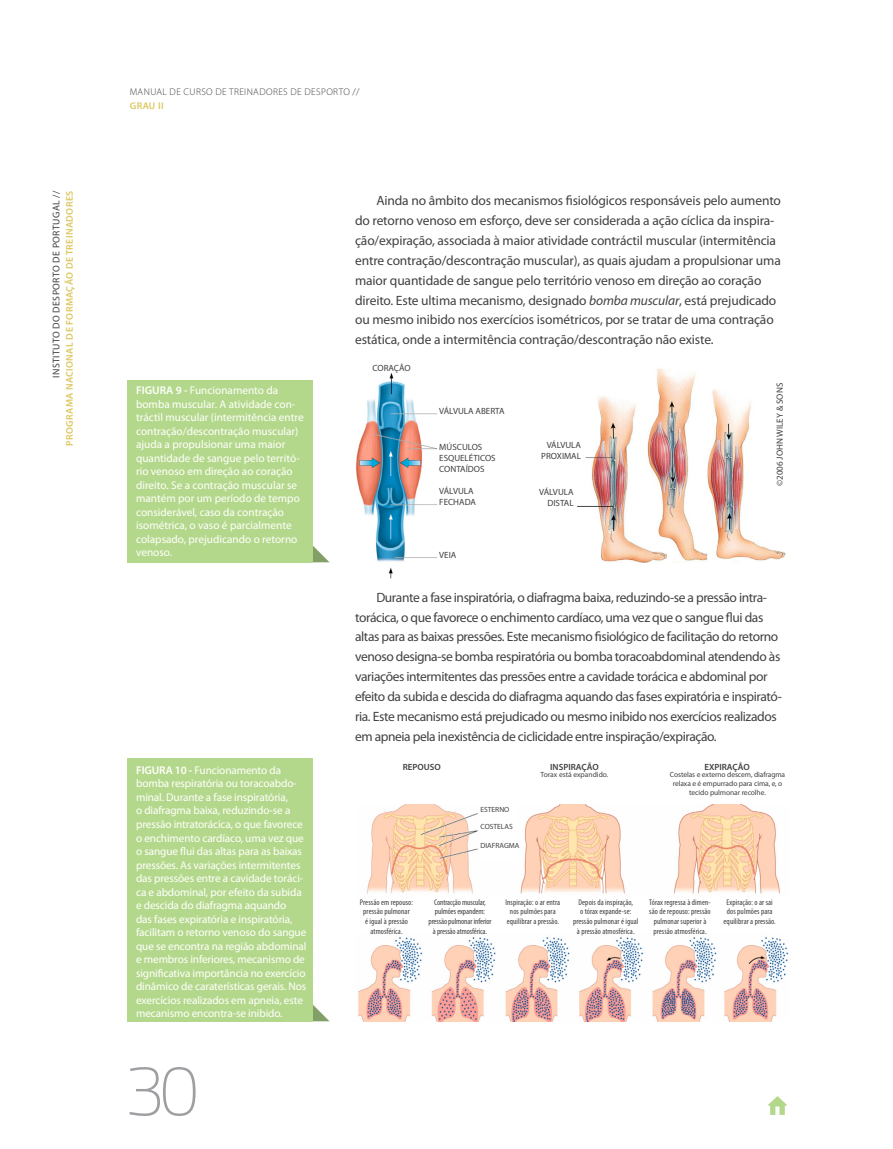
<style>
.page{position:relative;width:893px;height:1149px;background:#fff}
.page>*{position:absolute;margin:0;border:0;box-sizing:border-box;transform-origin:0 0}
.t1{font:700 72px "Titillium Text 14 L";color:#9d9fa2}
.t2{font:13.5px/19.8px "Myriad Pro";letter-spacing:-.03em;color:#414042}
.t3{font:13.5px/19.8px "Myriad Pro";letter-spacing:-.01em;color:#414042}
.t4{font:11.25px/13.5px "Myriad Pro";letter-spacing:-.01em;color:#fff}
.t5{font:600 9.75px "Myriad Pro";letter-spacing:.04em;color:#dcc75f}
.t6{font:300 9.75px "Myriad Pro";letter-spacing:.04em;color:#414042}
.t7{font:9.75px "Myriad Pro";letter-spacing:.04em;color:#414042}
.t8{font:9px/10.8px "Myriad Pro";color:#414042;text-align:right}
.t9{font:600 9px "Myriad Pro";color:#414042}
.t10{font:condensed 8.25px/9.9px "Myriad Pro";letter-spacing:.01em;color:#414042;text-align:center}
.t11{font:condensed 8.25px/9.9px "Myriad Pro";letter-spacing:-.01em;color:#414042;text-align:center}
.t12{font:7.5px/9px "Myriad Pro";letter-spacing:-.01em;color:#414042;text-align:center}
.s1{font-style:italic}
.s2{font-weight:600}
</style>
<div class="page">
<svg style="left:768px;top:1096px;width:19px;height:18px"></svg>
<img style="left:577px;top:368px;width:209px;height:194px">
<img style="left:356px;top:373px;width:82px;height:205px">
<div style="left:128px;top:379px;width:185px;height:183px;background:#b4d88b"></div>
<svg style="left:313px;top:546px;width:16px;height:16px"></svg>
<div style="left:128px;top:757px;width:185px;height:263px;background:#b4d88b"></div>
<svg style="left:313px;top:1005px;width:15px;height:15px"></svg>
<img style="left:358px;top:937px;width:430px;height:83px">
<img style="left:367px;top:804px;width:413px;height:90px">
<p class="t6" style="left:130px;top:86px;width:231px">MANUAL DE CURSO DE TREINADORES DE DESPORTO //</p>
<p class="t5" style="left:130px;top:99px;width:35px">GRAU II</p>
<p class="t7" style="left:50px;top:378px;width:189px;rotate:-90deg">INSTITUTO DO DESPORTO DE PORTUGAL //</p>
<p class="t5" style="left:63px;top:446px;width:256px;rotate:-90deg">PROGRAMA NACIONAL DE FORMAÇÃO DE TREINADORES</p>
<p class="t3" style="left:355px;top:191px;width:427px;text-indent:21px">Ainda no âmbito dos mecanismos fisiológicos responsáveis pelo aumento do retorno venoso em esforço, deve ser considerada a ação cíclica da inspira&shy;ção/expiração, associada à maior atividade contráctil muscular (intermitência entre contração/descontração muscular), as quais ajudam a propulsionar uma maior quantidade de sangue pelo território venoso em direção ao coração direito. Este ultima mecanismo, designado <span class="s1">bomba muscular</span>, está prejudicado ou mesmo inibido nos exercícios isométricos, por se tratar de uma contração estática, onde a intermitência contração/descontração não existe.</p>
<p class="t8" style="left:372px;top:362px;width:40px">CORAÇÃO</p>
<p class="t8" style="left:774px;top:486px;width:104px;rotate:-90deg">©2006 JOHN WILEY &amp; SONS</p>
<p class="t4" style="left:136px;top:383px;width:169px"><span class="s2">FIGURA 9 -</span> Funcionamento da bomba muscular. A atividade con&shy;tráctil muscular (intermitência entre contração/descontração muscular) ajuda a propulsionar uma maior quantidade de sangue pelo territó&shy;rio venoso em direção ao coração direito. Se a contração muscular se mantém por um período de tempo considerável, caso da contração isométrica, o vaso é parcialmente colapsado, prejudicando o retorno venoso.</p>
<p class="t8" style="left:439px;top:406px;width:67px">VÁLVULA ABERTA</p>
<p class="t8" style="left:439px;top:441px;width:58px;text-align:left">MÚSCULOS<br>ESQUELÉTICOS<br>CONTAÍDOS</p>
<p class="t8" style="left:541px;top:439px;width:41px">VÁLVULA<br>PROXIMAL</p>
<p class="t8" style="left:439px;top:485px;width:38px;text-align:left">VÁLVULA<br>FECHADA</p>
<p class="t8" style="left:539px;top:486px;width:36px">VÁLVULA<br>DISTAL</p>
<p class="t8" style="left:439px;top:549px;width:19px">VEIA</p>
<p class="t4" style="left:136px;top:763px;width:172px"><span class="s2">FIGURA 10 -</span> Funcionamento da bomba respiratória ou toracoabdo&shy;minal. Durante a fase inspiratória,<br>o diafragma baixa, reduzindo-se a pressão intratorácica, o que favorece o enchimento cardíaco, uma vez que o sangue flui das altas para as baixas pressões. As variações intermitentes das pressões entre a cavidade toráci&shy;ca e abdominal, por efeito da subida e descida do diafragma aquando<br>das fases expiratória e inspiratória, facilitam o retorno venoso do sangue que se encontra na região abdominal e membros inferiores, mecanismo de significativa importância no exercício dinâmico de caraterísticas gerais. Nos exercícios realizados em apneia, este mecanismo encontra-se inibido.</p>
<h1 class="t1" style="left:126px;top:1047px;width:74px">30</h1>
<p class="t2" style="left:355px;top:587px;width:428px;text-indent:21px">Durante a fase inspiratória, o diafragma baixa, reduzindo-se a pressão intra&shy;torácica, o que favorece o enchimento cardíaco, uma vez que o sangue flui das altas para as baixas pressões. Este mecanismo fisiológico de facilitação do retorno venoso designa-se bomba respiratória ou bomba toracoabdominal atendendo às variações intermitentes das pressões entre a cavidade torácica e abdominal por efeito da subida e descida do diafragma aquando das fases expiratória e inspirató&shy;ria. Este mecanismo está prejudicado ou mesmo inibido nos exercícios realizados em apneia pela inexistência de ciclicidade entre inspiração/expiração.</p>
<p class="t9" style="left:403px;top:760px;width:40px">REPOUSO</p>
<p class="t9" style="left:550px;top:760px;width:50px">INSPIRAÇÃO</p>
<p class="t12" style="left:541px;top:769px;width:69px">Torax está expandido.</p>
<p class="t12" style="left:480px;top:804px;width:30px">ESTERNO</p>
<p class="t12" style="left:480px;top:821px;width:34px">COSTELAS</p>
<p class="t12" style="left:480px;top:840px;width:40px">DIAFRAGMA</p>
<p class="t9" style="left:704px;top:760px;width:47px">EXPIRAÇÃO</p>
<p class="t12" style="left:670px;top:769px;width:117px">Costelas e externo descem, diafragma relaxa e é empurrado para cima, e, o tecido pulmonar recolhe.</p>
<p class="t10" style="left:360px;top:896px;width:55px">Pressão em repouso: pressão pulmonar<br>é igual à pressão atmosférica.</p>
<p class="t11" style="left:428px;top:896px;width:65px">Contracção muscular, pulmões expandem: pressão pulmonar inferior à pressão atmosférica.</p>
<p class="t10" style="left:505px;top:896px;width:56px">Inspiração: o ar entra nos pulmões para equilibrar a pressão.</p>
<p class="t10" style="left:573px;top:896px;width:67px">Depois da inspiração,<br>o tórax expande-se: pressão pulmonar é igual à pressão atmosférica.</p>
<p class="t10" style="left:649px;top:896px;width:63px">Tórax regressa à dimen&shy;são de repouso: pressão pulmonar superior à pressão atmosférica.</p>
<p class="t10" style="left:724px;top:896px;width:54px">Expiração: o ar sai dos pulmões para equilibrar a pressão.</p>
</div>
